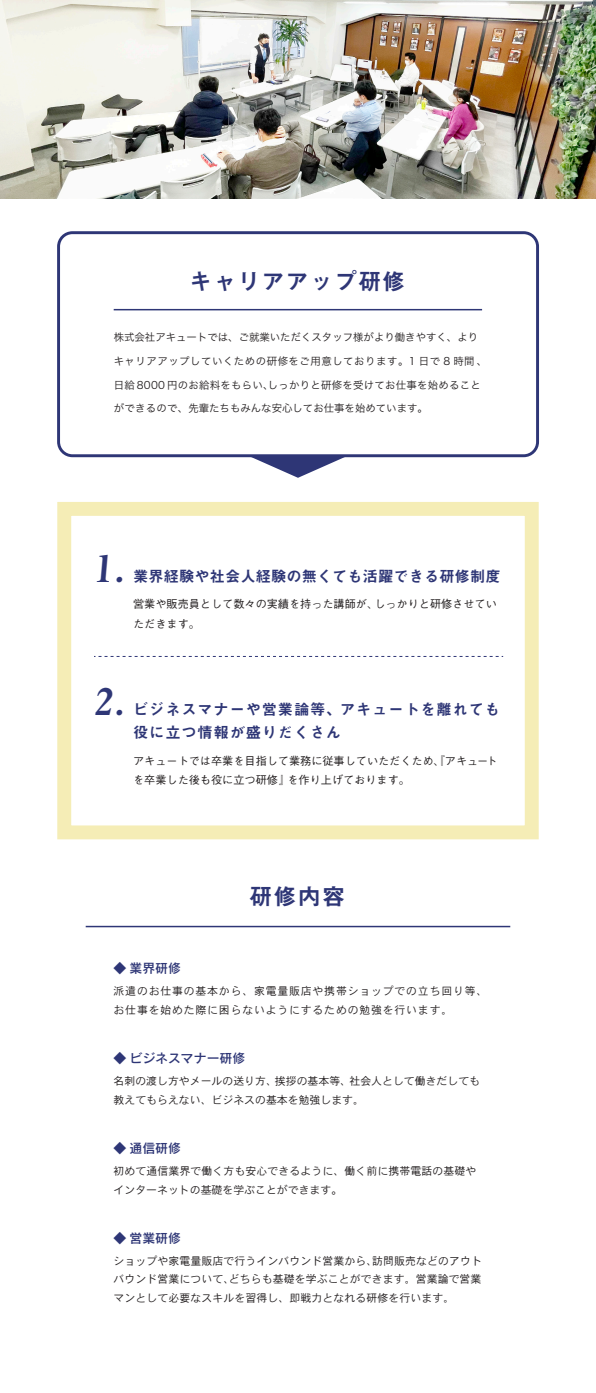
<style>
.page{position:relative;width:596px;height:1393px;background:#fff}
.page>*{position:absolute;margin:0;border:0;box-sizing:border-box;transform-origin:0 0}
.t1{font:36.9px "Midashi Min Pr 6 N MA31";color:#2e3676}
.t2{font:23px "Midashi Go Pr 6 N MB31";letter-spacing:.05em;color:#2e3676}
.t3{font:15.3px/23px "Midashi Go Pr 6 N MB31";letter-spacing:.05em;color:#2e3676}
.t4{font:15.3px "Midashi Go Pr 6 N MB31";color:#2e3676}
.t5{font:12.9px "Rodin Pro N DB";color:#2e3676}
.t6{font:500 11.1px/19.5px "Gothic BBB Pr 6 N";color:#231f20}
.t7{font:10.9px/18.8px "Heisei Kaku Go Std W3";letter-spacing:.01em;color:#231f20}
.t8{font:10.9px/18.8px "Heisei Kaku Go Std W3";letter-spacing:.075em;color:#231f20}
.t9{font:10.9px "Hira Kaku Pro N W3";color:#231f20}
.t10{font:10.4px "Hira Kaku Pro N W3";color:#231f20}
.t11{font:10.4px "Hira Kaku Pro N W3";letter-spacing:.025em;color:#231f20}
.t12{font:10.4px "Hira Kaku Pro N W3";letter-spacing:.05em;color:#231f20}
.s1{font-size:15px}
.s2{font-family:"Koz Go Pr 6 N"}
</style>
<div class="page">
<div style="left:57px;top:502px;width:481px;height:337px;border:14px solid #f5edb6"></div>
<hr style="left:114px;top:309px;width:368px;height:1px;background:#2e3676">
<hr style="left:86px;top:926px;width:424px;height:1px;background:#2e3676">
<div style="left:57px;top:231px;width:481px;height:226px;border:3px solid #2e3676;border-radius:14px"></div>
<svg style="left:250px;top:456px;width:96px;height:22px"></svg>
<svg style="left:94px;top:656px;width:409px;height:1px"></svg>
<img style="left:0;top:0;width:595px;height:199px">
<h2 class="t2" style="left:189px;top:263px;width:218px">キャリアアップ研修</h2>
<p class="t10" style="left:114px;top:328px;width:366px">株式会社アキュートでは、ご就業いただくスタッフ様がより働きやすく、より</p>
<p class="t12" style="left:114px;top:352px;width:375px">キャリアアップしていくための研修をご用意しております。1 日で 8 時間、</p>
<p class="t11" style="left:114px;top:375px;width:368px">日給 8000 円のお給料をもらい、しっかりと研修を受けてお仕事を始めること</p>
<p class="t10" style="left:114px;top:399px;width:315px">ができるので、先輩たちもみんな安心してお仕事を始めています。</p>
<h1 class="t1" style="left:94px;top:540px;width:37px">1.</h1>
<h3 class="t4" style="left:133px;top:564px;width:369px">業界経験や社会人経験の無くても活躍できる研修制度</h3>
<p class="t6" style="left:133px;top:594px;width:365px">営業や販売員として数々の実績を持った講師が、しっかりと研修させていただきます。</p>
<h1 class="t1" style="left:94px;top:672px;width:37px">2.</h1>
<h3 class="t3" style="left:133px;top:697px;width:368px">ビジネスマナーや営業論等、アキュートを離れても役に立つ情報が盛りだ<span class="s1">く</span>さん</h3>
<p class="t6" style="left:133px;top:750px;width:365px">アキュートでは卒業を目指して業務に従事していただくため、『アキュートを卒業した後も役に立つ研修』を作り上げております。</p>
<h2 class="t2" style="left:249px;top:878px;width:97px">研修内容</h2>
<p class="t5" style="left:113px;top:959px;width:69px"><span class="s2">◆</span> 業界研修</p>
<p class="t8" style="left:113px;top:981px;width:375px">派遣のお仕事の基本から、家電量販店や携帯ショップでの立ち回り等、お仕事を始めた際に困らないようにするための勉強を行います。</p>
<p class="t5" style="left:113px;top:1049px;width:133px"><span class="s2">◆</span> ビジネスマナー研修</p>
<p class="t7" style="left:113px;top:1071px;width:368px">名刺の渡し方やメールの送り方、挨拶の基本等、社会人として働きだしても教えてもらえない、ビジネスの基本を勉強します。</p>
<p class="t5" style="left:113px;top:1139px;width:69px"><span class="s2">◆</span> 通信研修</p>
<p class="t7" style="left:113px;top:1161px;width:364px">初めて通信業界で働く方も安心できるように、働く前に携帯電話の基礎や</p>
<p class="t9" style="left:113px;top:1180px;width:230px">インターネットの基礎を学ぶことができます。</p>
<p class="t5" style="left:113px;top:1229px;width:69px"><span class="s2">◆</span> 営業研修</p>
<p class="t7" style="left:113px;top:1251px;width:369px;text-align:justify">ショップや家電量販店で行うインバウンド営業から、訪問販売などのアウトバウンド営業について、どちらも基礎を学ぶことができます。営業論で営業マンとして必要なスキルを習得し、即戦力となれる研修を行います。</p>
</div>
